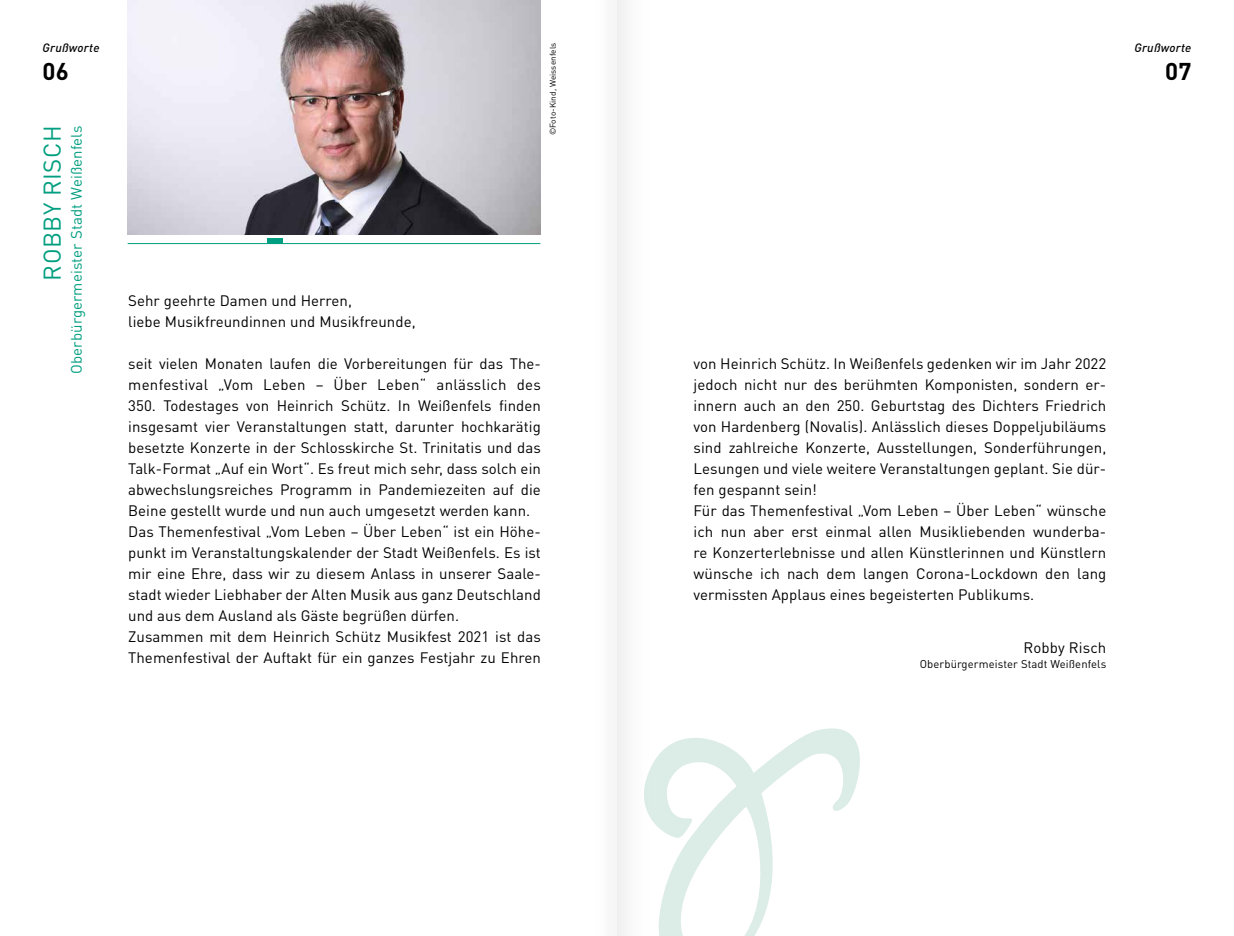
<style>
.page{position:relative;width:1234px;height:936px;background:#fff}
.page>*{position:absolute;margin:0;border:0;box-sizing:border-box;transform-origin:0 0}
.t1{font:24px "DINOT";letter-spacing:.02em;color:#009e80}
.t2{font:700 24px "DINOT";color:#000}
.t3{font:15px/21px "DINOT";letter-spacing:.005em;color:#000}
.t4{font:15px "DINOT";letter-spacing:.01em;color:#009e80}
.t5{font:italic 500 12px "DINOT";letter-spacing:.02em;color:#000}
.t6{font:11.25px "DINOT";letter-spacing:.01em;color:#000}
.t7{font:8.25px "DINOT";letter-spacing:.01em;color:#000}
</style>
<div class="page">
<svg style="left:652px;top:728px;width:208px;height:207px"></svg>
<img style="left:128px;top:0;width:412px;height:234px">
<hr style="left:128px;top:243px;width:412px;height:1px;background:#009e80">
<div style="left:267px;top:238px;width:16px;height:5px;background:#009e80"></div>
<div style="left:594px;top:0;width:23px;height:935px;background:#fafafa"></div>
<p class="t7" style="left:547px;top:135px;width:94px;rotate:-90deg">©Foto-Kind, Weissenfels</p>
<p class="t5" style="left:43px;top:39px;width:58px">Grußworte</p>
<p class="t5" style="left:1134px;top:39px;width:58px">Grußworte</p>
<h1 class="t2" style="left:43px;top:56px;width:28px">06</h1>
<h1 class="t2" style="left:1164px;top:56px;width:28px">07</h1>
<h1 class="t1" style="left:36px;top:280px;width:156px;rotate:-90deg">ROBBY RISCH</h1>
<p class="t4" style="left:66px;top:374px;width:250px;rotate:-90deg">Oberbürgermeister Stadt Weißenfels</p>
<p class="t3" style="left:128px;top:289px;width:289px">Sehr geehrte Damen und Herren,<br>liebe Musikfreundinnen und Musikfreunde,</p>
<p class="t3" style="left:128px;top:352px;width:414px">seit vielen Monaten laufen die Vorbereitungen für das The&shy;menfestival „Vom Leben – Über Leben“ anlässlich des 350. Todestages von Heinrich Schütz. In Weißenfels finden insgesamt vier Veranstaltungen statt, darunter hochkarätig besetzte Konzerte in der Schlosskirche St. Trinitatis und das Talk-Format „Auf ein Wort“. Es freut mich sehr, dass solch ein abwechslungsreiches Programm in Pandemiezeiten auf die Beine gestellt wurde und nun auch umgesetzt werden kann.<br>Das Themenfestival „Vom Leben – Über Leben“ ist ein Höhe&shy;punkt im Veranstaltungskalender der Stadt Weißenfels. Es ist mir eine Ehre, dass wir zu diesem Anlass in unserer Saale&shy;stadt wieder Liebhaber der Alten Musik aus ganz Deutschland und aus dem Ausland als Gäste begrüßen dürfen.<br>Zusammen mit dem Heinrich Schütz Musikfest 2021 ist das Themenfestival der Auftakt für ein ganzes Festjahr zu Ehren</p>
<p class="t3" style="left:693px;top:352px;width:414px">von Heinrich Schütz. In Weißenfels gedenken wir im Jahr 2022 jedoch nicht nur des berühmten Komponisten, sondern er&shy;innern auch an den 250. Geburtstag des Dichters Friedrich von Hardenberg (Novalis). Anlässlich dieses Doppeljubiläums sind zahlreiche Konzerte, Ausstellungen, Sonderführungen, Lesungen und viele weitere Veranstaltungen geplant. Sie dür&shy;fen gespannt sein!<br>Für das Themenfestival „Vom Leben – Über Leben“ wünsche ich nun aber erst einmal allen Musikliebenden wunderba&shy;re Konzerterlebnisse und allen Künstlerinnen und Künstlern wünsche ich nach dem langen Corona-Lockdown den lang vermissten Applaus eines begeisterten Publikums.</p>
<p class="t3" style="left:1023px;top:636px;width:84px">Robby Risch</p>
<p class="t6" style="left:919px;top:656px;width:188px">Oberbürgermeister Stadt Weißenfels</p>
</div>
